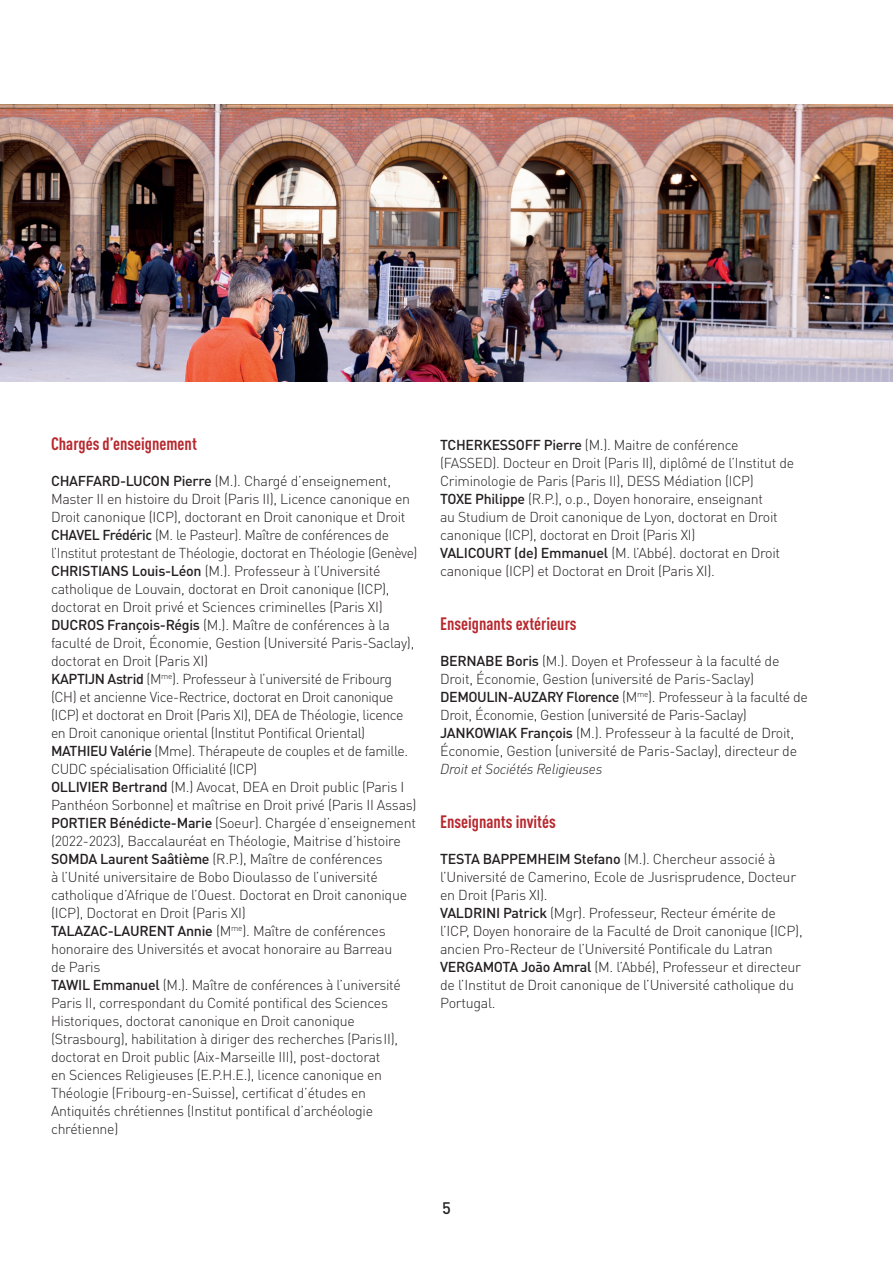
<style>
.page{position:relative;width:893px;height:1263px;background:#fff}
.page>*{position:absolute;margin:0;border:0;box-sizing:border-box;transform-origin:0 0}
.t1{font:700 condensed 17.7px "DINOT";color:#b7282e}
.t2{font:500 16.5px "DINOT";color:#231f20}
.t3{font:300 14.25px/18px "DINOT";letter-spacing:-.02em;color:#231f20}
.t4{font:italic 300 14.25px "DINOT";letter-spacing:-.02em;color:#231f20}
.s1{font-weight:500}
</style>
<div class="page">
<img style="left:0;top:105px;width:893px;height:276px">
<p class="t1" style="left:51px;top:433px;width:147px">Chargés d’enseignement</p>
<p class="t3" style="left:51px;top:472px;width:368px"><span class="s1">CHAFFARD-LUCON Pierre</span> (M.). Chargé d’enseignement, Master II en histoire du Droit (Paris II), Licence canonique en Droit canonique (ICP), doctorant en Droit canonique et Droit <span class="s1">CHAVEL Frédéric</span> (M. le Pasteur). Maître de conférences de l’Institut protestant de Théologie, doctorat en Théologie (Genève)<br><span class="s1">CHRISTIANS Louis-Léon</span> (M.). Professeur à l’Université catholique de Louvain, doctorat en Droit canonique (ICP), doctorat en Droit privé et Sciences criminelles (Paris XI)<br><span class="s1">DUCROS François-Régis</span> (M.). Maître de conférences à la faculté de Droit, Économie, Gestion (Université Paris-Saclay), doctorat en Droit (Paris XI)<br><span class="s1">KAPTIJN Astrid</span> (M<sup>me</sup>). Professeur à l’université de Fribourg (CH) et ancienne Vice-Rectrice, doctorat en Droit canonique (ICP) et doctorat en Droit (Paris XI), DEA de Théologie, licence en Droit canonique oriental (Institut Pontifical Oriental)<br><span class="s1">MATHIEU Valérie</span> (Mme). Thérapeute de couples et de famille.<br>CUDC spécialisation Officialité (ICP)<br><span class="s1">OLLIVIER Bertrand</span> (M.) Avocat, DEA en Droit public (Paris I Panthéon Sorbonne) et maîtrise en Droit privé (Paris II Assas)<br><span class="s1">PORTIER Bénédicte-Marie</span> (Soeur). Chargée d’enseignement (2022-2023), Baccalauréat en Théologie, Maitrise d’histoire <span class="s1">SOMDA Laurent Saâtième</span> (R.P.), Maître de conférences<br>à l’Unité universitaire de Bobo Dioulasso de l’université catholique d’Afrique de l’Ouest. Doctorat en Droit canonique (ICP), Doctorat en Droit (Paris XI)<br><span class="s1">TALAZAC-LAURENT Annie</span> (M<sup>me</sup>). Maître de conférences honoraire des Universités et avocat honoraire au Barreau<br>de Paris<br><span class="s1">TAWIL Emmanuel</span> (M.). Maître de conférences à l’université Paris II, correspondant du Comité pontifical des Sciences Historiques, doctorat canonique en Droit canonique (Strasbourg), habilitation à diriger des recherches (ParisII), doctorat en Droit public (Aix-Marseille III), post-doctorat<br>en Sciences Religieuses (E.P.H.E.), licence canonique en Théologie (Fribourg-en-Suisse), certificat d’études en Antiquités chrétiennes (Institut pontifical d’archéologie chrétienne)</p>
<p class="t3" style="left:440px;top:436px;width:356px"><span class="s1">TCHERKESSOFF Pierre</span> (M.). Maitre de conférence (FASSED). Docteur en Droit (Paris II), diplômé de l’Institut de Criminologie de Paris (Paris II), DESS Médiation (ICP)<br><span class="s1">TOXE Philippe</span> (R.P.), o.p., Doyen honoraire, enseignant<br>au Studium de Droit canonique de Lyon, doctorat en Droit canonique (ICP), doctorat en Droit (Paris XI)<br><span class="s1">VALICOURT (de) Emmanuel</span> (M. l’Abbé). doctorat en Droit canonique (ICP) et Doctorat en Droit (Paris XI).</p>
<p class="t1" style="left:440px;top:613px;width:138px">Enseignants extérieurs</p>
<p class="t3" style="left:440px;top:652px;width:369px"><span class="s1">BERNABE Boris</span> (M.). Doyen et Professeur à la faculté de Droit, Économie, Gestion (université de Paris-Saclay)<br><span class="s1">DEMOULIN-AUZARY Florence</span> (M<sup>me</sup>). Professeur à la faculté de Droit, Économie, Gestion (université de Paris-Saclay)<br><span class="s1">JANKOWIAK François</span> (M.). Professeur à la faculté de Droit, Économie, Gestion (université de Paris-Saclay), directeur de</p>
<p class="t4" style="left:440px;top:760px;width:164px">Droit et Sociétés Religieuses</p>
<p class="t1" style="left:440px;top:811px;width:117px">Enseignants invités</p>
<p class="t3" style="left:440px;top:850px;width:364px"><span class="s1">TESTA BAPPEMHEIM Stefano</span> (M.). Chercheur associé à l’Université de Camerino, Ecole de Jusrisprudence, Docteur en Droit (Paris XI).<br><span class="s1">VALDRINI Patrick</span> (Mgr). Professeur, Recteur émérite de l’ICP, Doyen honoraire de la Faculté de Droit canonique (ICP), ancien Pro-Recteur de l’Université Pontificale du Latran <span class="s1">VERGAMOTA João Amral</span> (M. l’Abbé), Professeur et directeur de l’Institut de Droit canonique de l’Université catholique du Portugal.</p>
<p class="t2" style="left:442px;top:1197px;width:10px">5</p>
</div>
